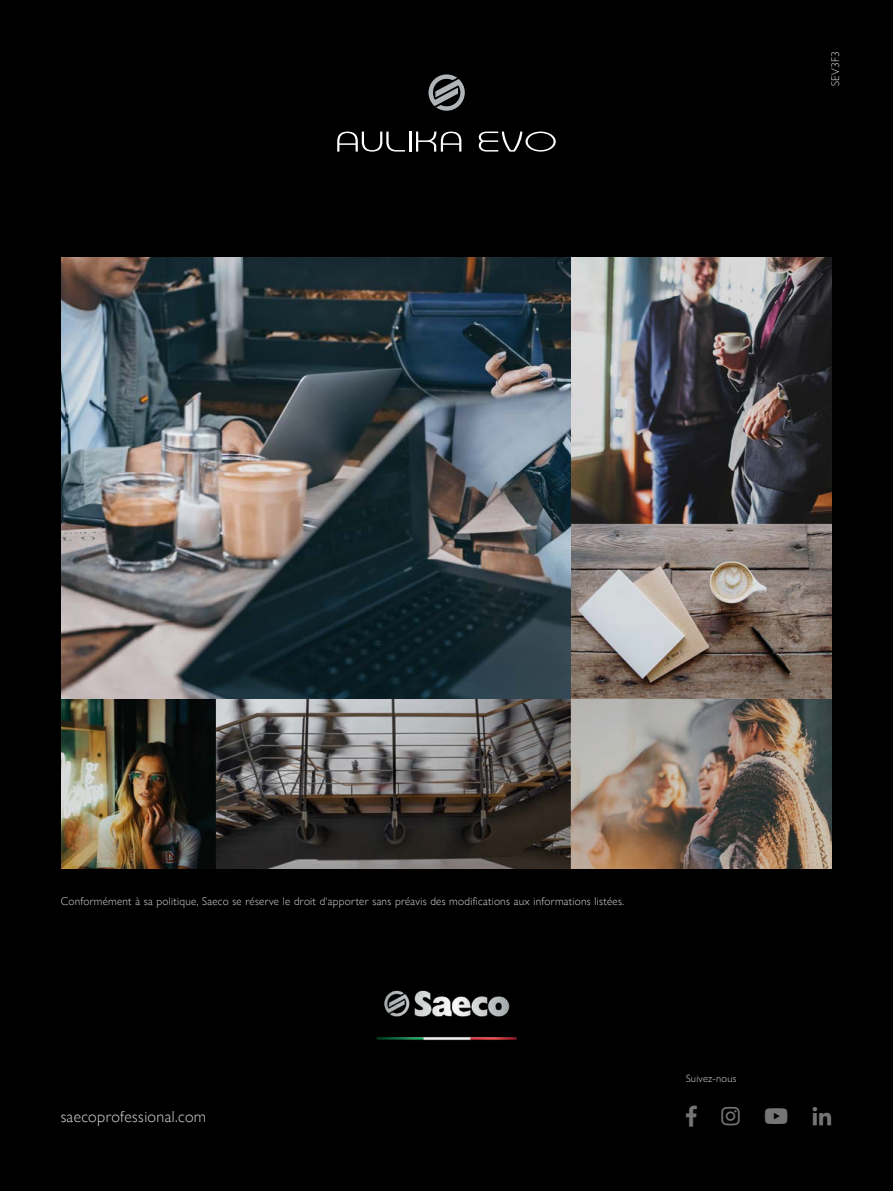
<style>
.page{position:relative;width:893px;height:1191px;background:#000}
.page>*{position:absolute;margin:0;border:0;box-sizing:border-box;transform-origin:0 0}
.t1{font:21px "Font Awesome 5 Brands";color:#757575}
.t2{font:300 16.05px "Gill Sans Nova";letter-spacing:.025em;color:#fff}
.t3{font:300 11.25px "Gill Sans Nova";letter-spacing:.025em;color:#fff}
.t4{font:300 10.5px "Gill Sans Nova";letter-spacing:.025em;color:#fff}
</style>
<div class="page">
<img style="left:61px;top:258px;width:770px;height:610px">
<svg style="left:570px;top:524px;width:261px;height:174px;background:#8f837c"></svg>
<img style="left:570px;top:258px;width:261px;height:266px">
<div style="left:615px;top:1064px;width:250px;height:110px;background:#000"></div>
<img style="left:376px;top:988px;width:141px;height:53px">
<svg style="left:337px;top:132px;width:68px;height:20px"></svg>
<hr style="left:409px;top:132px;width:3px;height:20px;background:#fff">
<svg style="left:416px;top:132px;width:45px;height:20px"></svg>
<svg style="left:479px;top:132px;width:77px;height:20px;background:#363636"></svg>
<svg style="left:428px;top:74px;width:37px;height:37px"></svg>
<svg style="left:686px;top:1105px;width:11px;height:21px"></svg>
<svg style="left:721px;top:1106px;width:19px;height:19px"></svg>
<svg style="left:765px;top:1107px;width:22px;height:16px"></svg>
<svg style="left:813px;top:1106px;width:18px;height:19px"></svg>
<p class="t3" style="left:829px;top:86px;width:36px;rotate:-90deg">SEV3F3</p>
<p class="t3" style="left:61px;top:895px;width:565px">Conformément à sa politique, Saeco se réserve le droit d‘apporter sans préavis des modifications aux informations listées.</p>
<h2 class="t2" style="left:61px;top:1107px;width:147px">saecoprofessional.com</h2>
<p class="t4" style="left:686px;top:1072px;width:52px">Suivez-nous</p>
<h1 class="t1" style="left:686px;top:1105px;width:147px">□□ ■▲▼ □◆▼◆ ■■■</h1>
</div>
